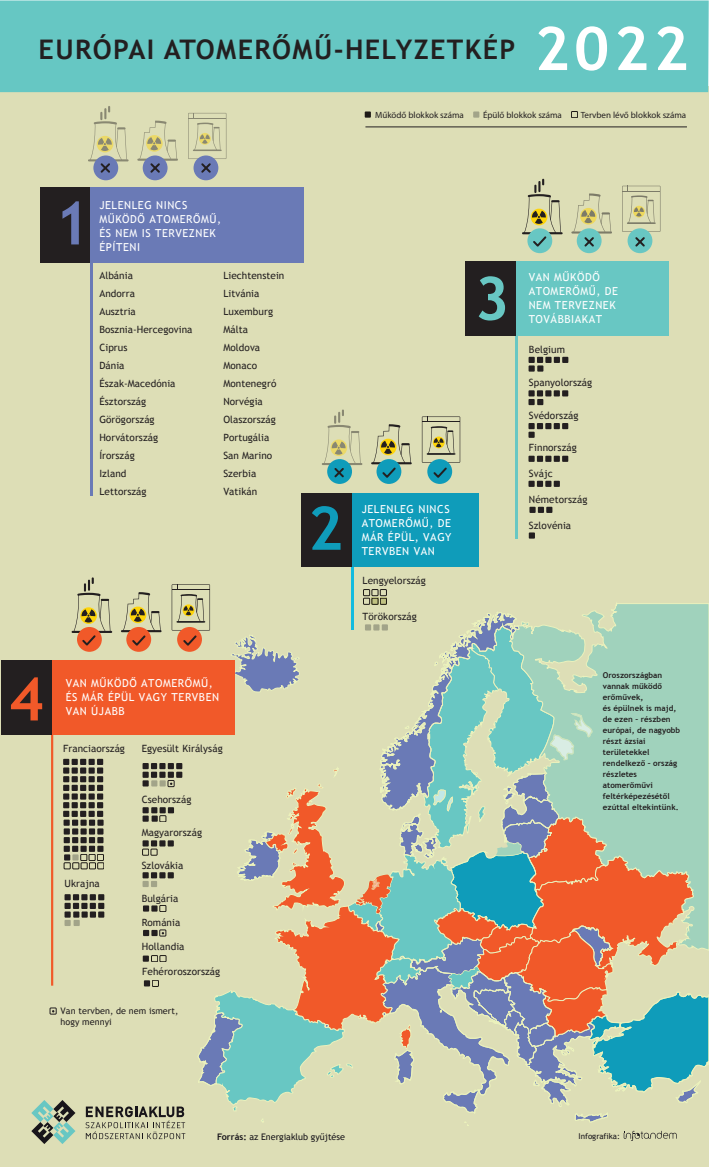
<style>
.page{position:relative;width:709px;height:1168px;background:#fff}
.page>*{position:absolute;margin:0;border:0;box-sizing:border-box;transform-origin:0 0}
.t1{font:700 60px "Trebuchet MS";color:#fff}
.t2{font:700 60px "Trebuchet MS";color:#68c7c3}
.t3{font:700 60px "Trebuchet MS";color:#6a7ab6}
.t4{font:700 60px "Trebuchet MS";color:#f15929}
.t5{font:700 60px "Trebuchet MS";color:#0f9cba}
.t6{font:700 27px "Trebuchet MS";letter-spacing:.05em;color:#231f20}
.t7{font:11px/14px "Trebuchet MS";letter-spacing:.05em;color:#fff}
.t8{font:10px/18px "Trebuchet MS";letter-spacing:.005em;color:#231f20}
.t9{font:9px "Myriad Pro";color:#231f20}
.t10{font:9px/11px "Trebuchet MS";letter-spacing:.005em;color:#231f20}
.t11{font:9px "Trebuchet MS";color:#18151a}
.t12{font:700 8px/11px "Trebuchet MS";letter-spacing:.005em;color:#231f20}
.t13{font:8px "Trebuchet MS";color:#18151a}
.s1{font-weight:700}
</style>
<div class="page">
<div style="left:0;top:86px;width:709px;height:1081px;background:#dddeb6"></div>
<div style="left:0;top:0;width:708px;height:92px;background:#66c7c3"></div>
<hr style="left:515px;top:269px;width:3px;height:270px;background:#68c7c3">
<div style="left:528px;top:357px;width:7px;height:6px;background:#231f20"></div>
<svg style="left:537px;top:357px;width:31px;height:6px"></svg>
<div style="left:528px;top:365px;width:7px;height:7px;background:#231f20"></div>
<div style="left:537px;top:365px;width:6px;height:7px;background:#231f20"></div>
<div style="left:553px;top:390px;width:7px;height:6px;background:#231f20"></div>
<svg style="left:562px;top:390px;width:6px;height:6px"></svg>
<svg style="left:528px;top:390px;width:23px;height:15px"></svg>
<div style="left:553px;top:423px;width:7px;height:6px;background:#231f20"></div>
<svg style="left:562px;top:423px;width:6px;height:6px"></svg>
<svg style="left:528px;top:423px;width:23px;height:15px"></svg>
<div style="left:553px;top:456px;width:7px;height:6px;background:#231f20"></div>
<svg style="left:562px;top:456px;width:6px;height:6px"></svg>
<svg style="left:528px;top:456px;width:23px;height:6px"></svg>
<div style="left:553px;top:481px;width:7px;height:6px;background:#231f20"></div>
<svg style="left:528px;top:481px;width:23px;height:6px"></svg>
<svg style="left:529px;top:507px;width:23px;height:6px"></svg>
<div style="left:529px;top:532px;width:6px;height:7px;background:#231f20"></div>
<div style="left:473px;top:111px;width:6px;height:7px;background:#a2a489"></div>
<div style="left:571px;top:111px;width:6px;height:7px;border:1px solid #231f20"></div>
<div style="left:365px;top:111px;width:6px;height:7px;background:#1e1a16"></div>
<div style="left:514px;top:261px;width:155px;height:75px;background:#68c7c3"></div>
<hr style="left:522px;top:232px;width:40px;height:2px;background:#231f20">
<hr style="left:571px;top:231px;width:41px;height:3px;background:#231f20">
<div style="left:465px;top:262px;width:51px;height:74px;background:#231f20"></div>
<hr style="left:365px;top:127px;width:322px;height:1px;background:#231f20">
<div style="left:69px;top:187px;width:235px;height:75px;background:#6a7ab6"></div>
<hr style="left:90px;top:255px;width:3px;height:241px;background:#6a7ab6">
<hr style="left:88px;top:159px;width:41px;height:2px;background:#231f20">
<hr style="left:137px;top:159px;width:41px;height:2px;background:#231f20">
<div style="left:40px;top:187px;width:50px;height:75px;background:#231f20"></div>
<div style="left:93px;top:155px;width:25px;height:25px;background:#6a7ab6;border-radius:50%"></div>
<div style="left:143px;top:155px;width:24px;height:25px;background:#6a7ab6;border-radius:50%"></div>
<div style="left:193px;top:155px;width:25px;height:25px;background:#6a7ab6;border-radius:50%"></div>
<svg style="left:90px;top:106px;width:37px;height:67px"></svg>
<svg style="left:139px;top:121px;width:38px;height:52px"></svg>
<svg style="left:188px;top:113px;width:38px;height:60px"></svg>
<div style="left:1px;top:660px;width:50px;height:74px;background:#231f20"></div>
<div style="left:527px;top:228px;width:25px;height:25px;background:#68c7c3;border-radius:50%"></div>
<div style="left:576px;top:228px;width:25px;height:25px;background:#68c7c3;border-radius:50%"></div>
<div style="left:627px;top:228px;width:25px;height:25px;background:#68c7c3;border-radius:50%"></div>
<svg style="left:573px;top:193px;width:38px;height:54px"></svg>
<svg style="left:622px;top:186px;width:38px;height:61px"></svg>
<svg style="left:524px;top:179px;width:37px;height:70px"></svg>
<hr style="left:352px;top:521px;width:2px;height:109px;background:#13bbdf">
<div style="left:334px;top:493px;width:144px;height:73px;background:#0f9cba"></div>
<hr style="left:322px;top:463px;width:40px;height:2px;background:#231f20">
<hr style="left:371px;top:462px;width:41px;height:2px;background:#231f20">
<div style="left:301px;top:493px;width:51px;height:73px;background:#231f20"></div>
<svg style="left:31px;top:577px;width:678px;height:567px"></svg>
<div style="left:327px;top:459px;width:25px;height:25px;background:#0f9cba;border-radius:50%"></div>
<div style="left:376px;top:459px;width:25px;height:25px;background:#0f9cba;border-radius:50%"></div>
<div style="left:427px;top:459px;width:25px;height:25px;background:#0f9cba;border-radius:50%"></div>
<svg style="left:324px;top:409px;width:36px;height:68px"></svg>
<svg style="left:373px;top:424px;width:38px;height:56px"></svg>
<svg style="left:422px;top:416px;width:38px;height:64px"></svg>
<div style="left:151px;top:955px;width:7px;height:7px;border:1px solid #231f20"></div>
<div style="left:160px;top:955px;width:6px;height:7px;border:1px solid #231f20"></div>
<div style="left:143px;top:955px;width:6px;height:7px;background:#231f20"></div>
<h2 class="t6" style="left:39px;top:33px;width:478px">EURÓPAI ATOMERŐMŰ-HELYZETKÉP</h2>
<h1 class="t1" style="left:534px;top:11px;width:156px">2022</h1>
<p class="t9" style="left:375px;top:110px;width:90px">Működő blokkok száma</p>
<p class="t9" style="left:483px;top:110px;width:80px">Épülő blokkok száma</p>
<p class="t9" style="left:580px;top:110px;width:107px">Tervben lévő blokkok száma</p>
<h1 class="t3" style="left:55px;top:186px;width:37px">1</h1>
<p class="t7" style="left:99px;top:198px;width:123px">JELENLEG NINCS<br>MŰKÖDŐ ATOMERŐMŰ,<br>ÉS NEM IS TERVEZNEK<br>ÉPÍTENI</p>
<p class="t8" style="left:99px;top:266px;width:95px">Albánia<br>Andorra<br>Ausztria<br>Bosznia-Hercegovina<br>Ciprus<br>Dánia<br>Észak-Macedónia<br>Észtország<br>Görögország<br>Horvátország<br>Írország<br>Izland<br>Lettország</p>
<p class="t8" style="left:223px;top:266px;width:63px">Liechtenstein<br>Litvánia<br>Luxemburg<br>Málta<br>Moldova<br>Monaco<br>Montenegró<br>Norvégia<br>Olaszország<br>Portugália<br>San Marino<br>Szerbia<br>Vatikán</p>
<h1 class="t4" style="left:9px;top:662px;width:37px">4</h1>
<p class="t7" style="left:66px;top:676px;width:155px">VAN MŰKÖDŐ ATOMERŐMŰ,<br>ÉS MÁR ÉPÜL VAGY TERVBEN</p>
<p class="t7" style="left:66px;top:704px;width:60px">VAN ÚJABB</p>
<p class="t8" style="left:63px;top:739px;width:63px">Franciaország</p>
<p class="t8" style="left:65px;top:875px;width:37px">Ukrajna</p>
<p class="t8" style="left:142px;top:739px;width:82px">Egyesült Királyság</p>
<p class="t8" style="left:142px;top:790px;width:51px">Csehország</p>
<p class="t8" style="left:142px;top:823px;width:62px">Magyarország</p>
<p class="t8" style="left:142px;top:856px;width:43px">Szlovákia</p>
<p class="t8" style="left:142px;top:889px;width:38px">Bulgária</p>
<p class="t8" style="left:142px;top:913px;width:40px">Románia</p>
<p class="t8" style="left:142px;top:938px;width:44px">Hollandia</p>
<p class="t8" style="left:142px;top:963px;width:79px">Fehéroroszország</p>
<p class="t10" style="left:61px;top:1006px;width:119px">Van tervben, de nem ismert, hogy mennyi</p>
<h1 class="t5" style="left:308px;top:491px;width:37px">2</h1>
<p class="t7" style="left:362px;top:502px;width:91px">JELENLEG NINCS<br>ATOMERŐMŰ, DE<br>MÁR ÉPÜL, VAGY<br>TERVBEN VAN</p>
<p class="t8" style="left:362px;top:572px;width:65px">Lengyelország</p>
<p class="t8" style="left:362px;top:608px;width:56px">Törökország</p>
<h1 class="t2" style="left:474px;top:261px;width:37px">3</h1>
<p class="t7" style="left:528px;top:271px;width:91px">VAN MŰKÖDŐ<br>ATOMERŐMŰ, DE<br>NEM TERVEZNEK</p>
<p class="t7" style="left:528px;top:313px;width:75px">TOVÁBBIAKAT</p>
<p class="t8" style="left:529px;top:340px;width:37px">Belgium</p>
<p class="t8" style="left:529px;top:373px;width:65px">Spanyolország</p>
<p class="t8" style="left:529px;top:406px;width:51px">Svédország</p>
<p class="t8" style="left:529px;top:438px;width:49px">Finnország</p>
<p class="t8" style="left:529px;top:464px;width:25px">Svájc</p>
<p class="t8" style="left:529px;top:490px;width:60px">Németország</p>
<p class="t8" style="left:529px;top:516px;width:44px">Szlovénia</p>
<p class="t12" style="left:603px;top:670px;width:79px">Oroszországban vannak működő erőművek,<br>és épülnek is majd, de ezen – részben európai, de nagyobb részt ázsiai területekkel rendelkező – ország részletes atomerőművi feltérképezésétől ezúttal eltekintünk.</p>
<p class="t11" style="left:217px;top:1131px;width:129px"><span class="s1">Forrás:</span> az Energiaklub gyűjtése</p>
<p class="t13" style="left:578px;top:1131px;width:43px">Infografika:</p>
</div>
